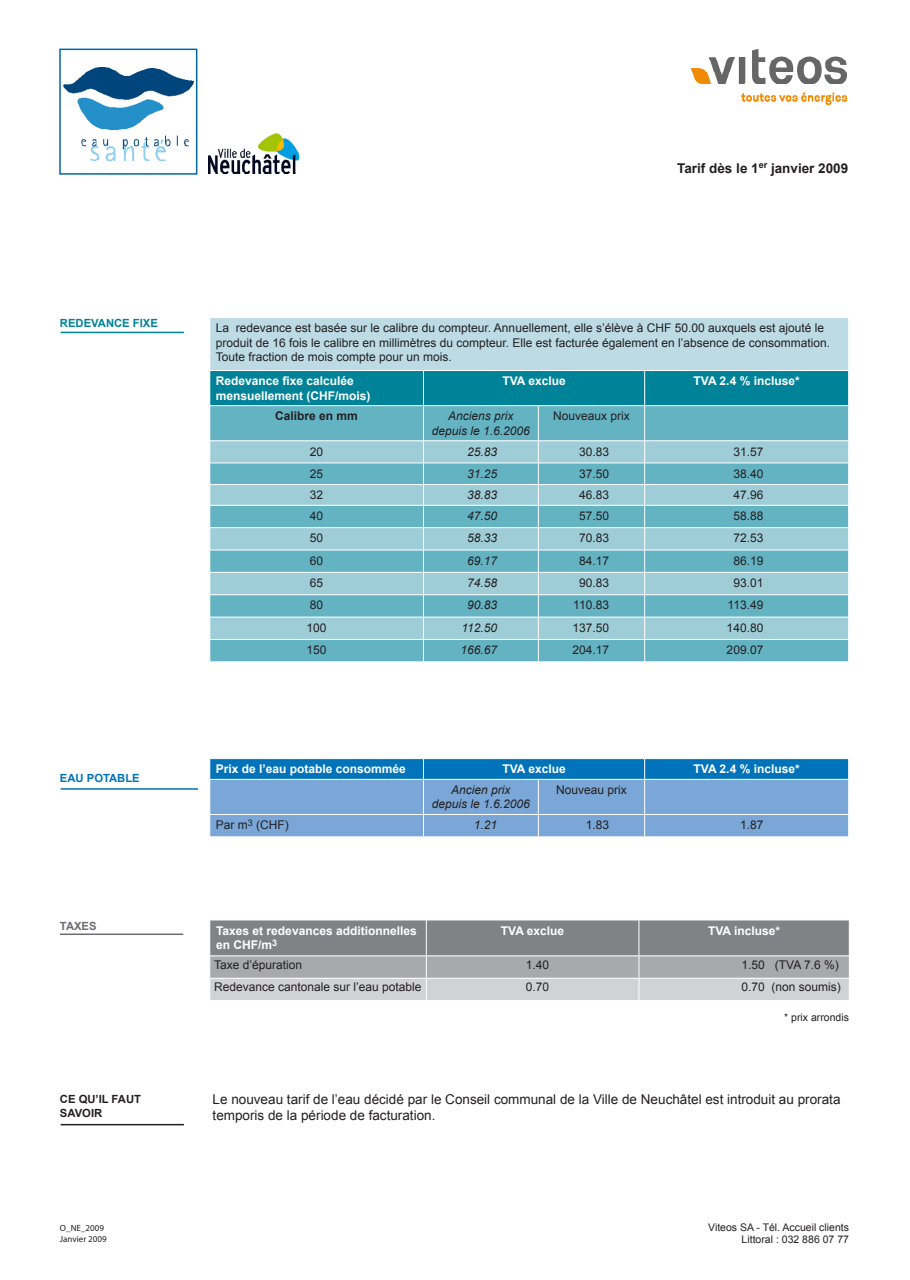
<style>
.page{position:relative;width:910px;height:1280px;background:#fff}
.page>*{position:absolute;margin:0;border:0;box-sizing:border-box;transform-origin:0 0}
.t1{font:13.5px/16.2px "Arial";color:#231f20}
.t2{font:700 13.5px "Arial";color:#231f20}
.t3{font:12px/14.4px "Arial";color:#231f20}
.t4{font:700 12px/14.4px "Arial";color:#fff}
.t5{font:italic 12px "Arial";color:#231f20}
.t6{font:700 12px "Arial";color:#231f20}
.t7{font:700 11.25px "Arial";color:#231f20}
.t8{font:700 11.25px "Arial";color:#008298}
.t9{font:700 11.25px "Arial";color:#0073bb}
.t10{font:700 11.25px "Arial";color:#6c6d70}
.t11{font:10.5px "Arial";color:#231f20}
.t12{font:9px "Myriad Pro";color:#231f20}
</style>
<div class="page">
<div style="left:59px;top:49px;width:138px;height:126px;border:2px solid #0066a4"></div>
<hr style="left:61px;top:1124px;width:123px;height:1px;background:#231f20">
<img style="left:741px;top:92px;width:105px;height:12px">
<img style="left:691px;top:49px;width:156px;height:35px">
<div style="left:210px;top:318px;width:639px;height:52px;background:#bcdbe5"></div>
<div style="left:210px;top:371px;width:638px;height:34px;background:#008298"></div>
<div style="left:210px;top:406px;width:638px;height:255px;background:#64b3c3"></div>
<svg style="left:210px;top:441px;width:638px;height:198px;background:#86c2cf"></svg>
<hr style="left:848px;top:318px;width:1px;height:52px;background:#fff">
<hr style="left:423px;top:371px;width:1px;height:34px;background:#fff">
<hr style="left:644px;top:371px;width:1px;height:34px;background:#fff">
<hr style="left:423px;top:406px;width:1px;height:34px;background:#fff">
<hr style="left:538px;top:406px;width:1px;height:34px;background:#fff">
<hr style="left:644px;top:406px;width:1px;height:34px;background:#fff">
<hr style="left:209px;top:440px;width:214px;height:1px;background:#fff">
<hr style="left:423px;top:440px;width:115px;height:1px;background:#fff">
<hr style="left:538px;top:440px;width:107px;height:1px;background:#fff">
<hr style="left:645px;top:440px;width:204px;height:1px;background:#fff">
<hr style="left:209px;top:463px;width:214px;height:1px;background:#fff">
<hr style="left:423px;top:463px;width:115px;height:1px;background:#fff">
<hr style="left:538px;top:463px;width:107px;height:1px;background:#fff">
<hr style="left:645px;top:463px;width:204px;height:1px;background:#fff">
<hr style="left:209px;top:484px;width:214px;height:1px;background:#fff">
<hr style="left:423px;top:484px;width:115px;height:1px;background:#fff">
<hr style="left:538px;top:484px;width:107px;height:1px;background:#fff">
<hr style="left:645px;top:484px;width:204px;height:1px;background:#fff">
<hr style="left:209px;top:505px;width:214px;height:1px;background:#fff">
<hr style="left:423px;top:505px;width:115px;height:1px;background:#fff">
<hr style="left:538px;top:505px;width:107px;height:1px;background:#fff">
<hr style="left:645px;top:505px;width:204px;height:1px;background:#fff">
<hr style="left:209px;top:527px;width:214px;height:1px;background:#fff">
<hr style="left:423px;top:527px;width:115px;height:1px;background:#fff">
<hr style="left:538px;top:527px;width:107px;height:1px;background:#fff">
<hr style="left:645px;top:527px;width:204px;height:1px;background:#fff">
<hr style="left:209px;top:550px;width:214px;height:1px;background:#fff">
<hr style="left:423px;top:550px;width:115px;height:1px;background:#fff">
<hr style="left:538px;top:550px;width:107px;height:1px;background:#fff">
<hr style="left:645px;top:550px;width:204px;height:1px;background:#fff">
<hr style="left:209px;top:572px;width:214px;height:1px;background:#fff">
<hr style="left:423px;top:572px;width:115px;height:1px;background:#fff">
<hr style="left:538px;top:572px;width:107px;height:1px;background:#fff">
<hr style="left:645px;top:572px;width:204px;height:1px;background:#fff">
<hr style="left:209px;top:594px;width:214px;height:1px;background:#fff">
<hr style="left:423px;top:594px;width:115px;height:1px;background:#fff">
<hr style="left:538px;top:594px;width:107px;height:1px;background:#fff">
<hr style="left:645px;top:594px;width:204px;height:1px;background:#fff">
<hr style="left:209px;top:617px;width:214px;height:1px;background:#fff">
<hr style="left:423px;top:617px;width:115px;height:1px;background:#fff">
<hr style="left:538px;top:617px;width:107px;height:1px;background:#fff">
<hr style="left:645px;top:617px;width:204px;height:1px;background:#fff">
<hr style="left:209px;top:639px;width:214px;height:1px;background:#fff">
<hr style="left:423px;top:639px;width:115px;height:1px;background:#fff">
<svg style="left:423px;top:441px;width:1px;height:220px"></svg>
<hr style="left:538px;top:639px;width:107px;height:1px;background:#fff">
<svg style="left:538px;top:441px;width:1px;height:220px"></svg>
<hr style="left:645px;top:639px;width:204px;height:1px;background:#fff">
<svg style="left:644px;top:441px;width:1px;height:220px"></svg>
<svg style="left:848px;top:441px;width:1px;height:220px"></svg>
<svg style="left:209px;top:759px;width:640px;height:77px;background:#5f9cd1"></svg>
<hr style="left:61px;top:332px;width:123px;height:1px;background:#008298">
<hr style="left:61px;top:788px;width:137px;height:2px;background:#0073bb">
<hr style="left:60px;top:933px;width:123px;height:2px;background:#6c6d70">
<svg style="left:209px;top:920px;width:641px;height:80px;background:#a4a6a9"></svg>
<img style="left:64px;top:67px;width:129px;height:93px">
<img style="left:208px;top:133px;width:92px;height:40px">
<p class="t2" style="left:677px;top:159px;width:173px">Tarif dès le 1<sup>er</sup> janvier 2009</p>
<p class="t8" style="left:60px;top:316px;width:99px">REDEVANCE FIXE</p>
<p class="t3" style="left:216px;top:321px;width:616px">La redevance est basée sur le calibre du compteur. Annuellement, elle s’élève à CHF 50.00 auxquels est ajouté le produit de 16 fois le calibre en millimètres du compteur. Elle est facturée également en l’absence de consommation.<br>Toute fraction de mois compte pour un mois.</p>
<p class="t4" style="left:216px;top:374px;width:140px">Redevance fixe calculée</p>
<p class="t4" style="left:216px;top:389px;width:156px">mensuellement (CHF/mois)</p>
<p class="t4" style="left:502px;top:374px;width:65px">TVA exclue</p>
<p class="t4" style="left:694px;top:374px;width:108px">TVA 2.4 % incluse*</p>
<p class="t6" style="left:275px;top:408px;width:84px">Calibre en mm</p>
<p class="t5" style="left:448px;top:408px;width:67px">Anciens prix</p>
<p class="t5" style="left:432px;top:423px;width:100px">depuis le 1.6.2006</p>
<p class="t3" style="left:553px;top:409px;width:78px">Nouveaux prix</p>
<p class="t3" style="left:310px;top:444px;width:15px">20</p>
<p class="t5" style="left:467px;top:444px;width:32px">25.83</p>
<p class="t3" style="left:579px;top:445px;width:32px">30.83</p>
<p class="t3" style="left:733px;top:445px;width:32px">31.57</p>
<p class="t3" style="left:310px;top:466px;width:15px">25</p>
<p class="t5" style="left:467px;top:466px;width:32px">31.25</p>
<p class="t3" style="left:579px;top:467px;width:32px">37.50</p>
<p class="t3" style="left:733px;top:467px;width:32px">38.40</p>
<p class="t3" style="left:310px;top:488px;width:15px">32</p>
<p class="t5" style="left:467px;top:487px;width:32px">38.83</p>
<p class="t3" style="left:579px;top:488px;width:32px">46.83</p>
<p class="t3" style="left:733px;top:488px;width:32px">47.96</p>
<p class="t3" style="left:310px;top:509px;width:15px">40</p>
<p class="t5" style="left:467px;top:508px;width:32px">47.50</p>
<p class="t3" style="left:579px;top:509px;width:32px">57.50</p>
<p class="t3" style="left:733px;top:509px;width:32px">58.88</p>
<p class="t3" style="left:310px;top:531px;width:15px">50</p>
<p class="t5" style="left:467px;top:530px;width:32px">58.33</p>
<p class="t3" style="left:579px;top:531px;width:32px">70.83</p>
<p class="t3" style="left:733px;top:531px;width:32px">72.53</p>
<p class="t3" style="left:310px;top:553px;width:15px">60</p>
<p class="t5" style="left:467px;top:553px;width:32px">69.17</p>
<p class="t3" style="left:579px;top:553px;width:32px">84.17</p>
<p class="t3" style="left:733px;top:553px;width:32px">86.19</p>
<p class="t3" style="left:310px;top:576px;width:15px">65</p>
<p class="t5" style="left:467px;top:575px;width:32px">74.58</p>
<p class="t3" style="left:579px;top:576px;width:32px">90.83</p>
<p class="t3" style="left:733px;top:576px;width:32px">93.01</p>
<p class="t3" style="left:310px;top:598px;width:15px">80</p>
<p class="t5" style="left:467px;top:597px;width:32px">90.83</p>
<p class="t3" style="left:573px;top:598px;width:37px">110.83</p>
<p class="t3" style="left:727px;top:598px;width:37px">113.49</p>
<p class="t3" style="left:307px;top:620px;width:22px">100</p>
<p class="t5" style="left:461px;top:620px;width:37px">112.50</p>
<p class="t3" style="left:572px;top:620px;width:38px">137.50</p>
<p class="t3" style="left:727px;top:620px;width:38px">140.80</p>
<p class="t3" style="left:307px;top:643px;width:22px">150</p>
<p class="t5" style="left:460px;top:642px;width:38px">166.67</p>
<p class="t3" style="left:572px;top:643px;width:38px">204.17</p>
<p class="t3" style="left:727px;top:643px;width:38px">209.07</p>
<p class="t9" style="left:60px;top:770px;width:81px">EAU POTABLE</p>
<p class="t4" style="left:216px;top:762px;width:192px">Prix de l’eau potable consommée</p>
<p class="t4" style="left:502px;top:762px;width:65px">TVA exclue</p>
<p class="t4" style="left:694px;top:762px;width:108px">TVA 2.4 % incluse*</p>
<p class="t5" style="left:451px;top:782px;width:61px">Ancien prix</p>
<p class="t5" style="left:432px;top:796px;width:100px">depuis le 1.6.2006</p>
<p class="t3" style="left:556px;top:783px;width:72px">Nouveau prix</p>
<p class="t3" style="left:216px;top:818px;width:74px">Par m<sup>3</sup> (CHF)</p>
<p class="t5" style="left:474px;top:817px;width:25px">1.21</p>
<p class="t3" style="left:586px;top:818px;width:25px">1.83</p>
<p class="t3" style="left:740px;top:818px;width:25px">1.87</p>
<p class="t10" style="left:60px;top:918px;width:38px">TAXES</p>
<p class="t4" style="left:216px;top:924px;width:202px">Taxes et redevances additionnelles en CHF/m<sup>3</sup></p>
<p class="t4" style="left:501px;top:924px;width:65px">TVA exclue</p>
<p class="t4" style="left:708px;top:924px;width:74px">TVA incluse*</p>
<p class="t3" style="left:214px;top:957px;width:90px">Taxe d’épuration</p>
<p class="t3" style="left:526px;top:957px;width:25px">1.40</p>
<p class="t3" style="left:742px;top:957px;width:99px">1.50 (TVA 7.6 %)</p>
<p class="t3" style="left:214px;top:980px;width:209px">Redevance cantonale sur l’eau potable</p>
<p class="t3" style="left:526px;top:980px;width:25px">0.70</p>
<p class="t3" style="left:742px;top:980px;width:101px">0.70 (non soumis)</p>
<p class="t11" style="left:784px;top:1010px;width:66px">* prix arrondis</p>
<p class="t7" style="left:60px;top:1092px;width:83px">CE QU’IL FAUT</p>
<p class="t7" style="left:60px;top:1105px;width:44px">SAVOIR</p>
<p class="t1" style="left:213px;top:1091px;width:629px">Le nouveau tarif de l’eau décidé par le Conseil communal de la Ville de Neuchâtel est introduit au prorata temporis de la période de facturation.</p>
<p class="t12" style="left:60px;top:1222px;width:46px">O_NE_2009</p>
<p class="t12" style="left:60px;top:1233px;width:48px">Janvier 2009</p>
<p class="t11" style="left:708px;top:1220px;width:142px">Viteos SA - Tél. Accueil clients</p>
<p class="t11" style="left:742px;top:1233px;width:109px">Littoral : 032 886 07 77</p>
</div>
